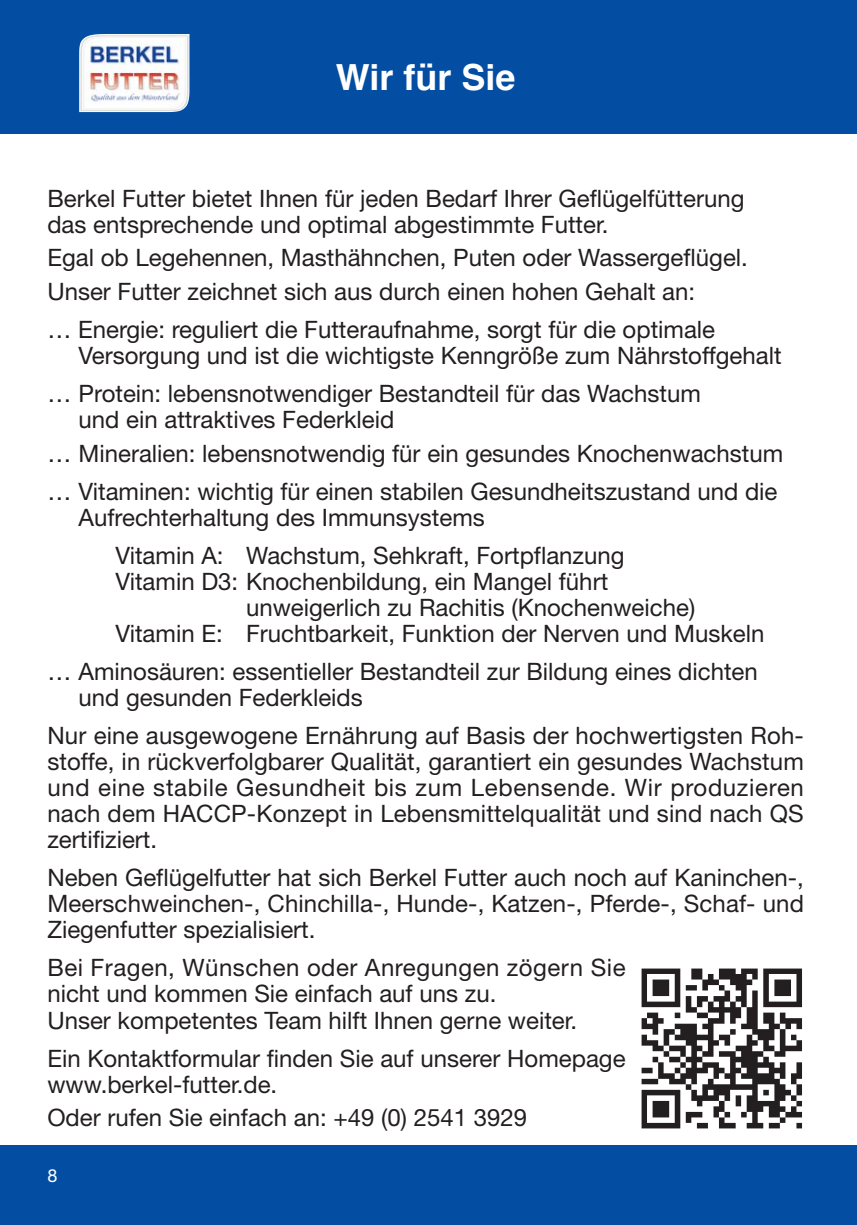
<style>
.page{position:relative;width:857px;height:1225px;background:#fff}
.page>*{position:absolute;margin:0;border:0;box-sizing:border-box;transform-origin:0 0}
.t1{font:700 36px "Helvetica";color:#fff}
.t2{font:24px/26px "Helvetica Neue";color:#231f20}
.t3{font:18px "Helvetica Neue";color:#fff}
</style>
<div class="page">
<div style="left:0;top:1px;width:856px;height:133px;background:#034ea2"></div>
<img style="left:188px;top:34px;width:1px;height:66px">
<img style="left:641px;top:968px;width:161px;height:161px">
<div style="left:0;top:1145px;width:856px;height:80px;background:#034ea2"></div>
<h1 class="t1" style="left:335px;top:62px;width:181px">Wir für Sie</h1>
<p class="t2" style="left:47px;top:187px;width:698px">Berkel Futter bietet Ihnen für jeden Bedarf Ihrer Geflügelfütterung das entsprechende und optimal abgestimmte Futter.</p>
<p class="t2" style="left:47px;top:243px;width:701px;line-height:33.8px">Egal ob Legehennen, Masthähnchen, Puten oder Wassergeflügel.<br>Unser Futter zeichnet sich aus durch einen hohen Gehalt an:</p>
<p class="t2" style="left:78px;top:319px;width:704px;text-indent:-31px">… Energie: reguliert die Futteraufnahme, sorgt für die optimale<br>Versorgung und ist die wichtigste Kenngröße zum Nährstoffgehalt</p>
<p class="t2" style="left:78px;top:383px;width:623px;text-indent:-31px">… Protein: lebensnotwendiger Bestandteil für das Wachstum und ein attraktives Federkleid</p>
<p class="t2" style="left:47px;top:437px;width:737px;line-height:38px">… Mineralien: lebensnotwendig für ein gesundes Knochenwachstum … Vitaminen: wichtig für einen stabilen Gesundheitszustand und die</p>
<p class="t2" style="left:115px;top:501px;width:510px;line-height:38px;text-indent:-37px">Aufrechterhaltung des Immunsystems<br>Vitamin A: Wachstum, Sehkraft, Fortpflanzung</p>
<p class="t2" style="left:115px;top:571px;width:494px">Vitamin D3: Knochenbildung, ein Mangel führt</p>
<p class="t2" style="left:246px;top:597px;width:450px">unweigerlich zu Rachitis (Knochenweiche)</p>
<p class="t2" style="left:115px;top:623px;width:650px">Vitamin E: Fruchtbarkeit, Funktion der Nerven und Muskeln</p>
<p class="t2" style="left:78px;top:661px;width:680px;text-indent:-31px">… Aminosäuren: essentieller Bestandteil zur Bildung eines dichten und gesunden Federkleids</p>
<p class="t2" style="left:47px;top:725px;width:757px;text-align:justify">Nur eine ausgewogene Ernährung auf Basis der hochwertigsten Roh&shy;stoffe, in rückverfolgbarer Qualität, garantiert ein gesundes Wachstum und eine stabile Gesundheit bis zum Lebensende. Wir produzieren nach dem HACCP-Konzept in Lebensmittelqualität und sind nach QS zertifiziert.</p>
<p class="t2" style="left:47px;top:867px;width:757px;text-align:justify">Neben Geflügelfutter hat sich Berkel Futter auch noch auf Kaninchen-, Meerschweinchen-, Chinchilla-, Hunde-, Katzen-, Pferde-, Schaf- und Ziegenfutter spezialisiert.</p>
<p class="t2" style="left:47px;top:957px;width:579px">Bei Fragen, Wünschen oder Anregungen zögern Sie nicht und kommen Sie einfach auf uns zu.<br>Unser kompetentes Team hilft Ihnen gerne weiter.</p>
<p class="t2" style="left:47px;top:1047px;width:579px">Ein Kontaktformular finden Sie auf unserer Homepage www.berkel-futter.de.</p>
<p class="t2" style="left:47px;top:1107px;width:481px">Oder rufen Sie einfach an: +49 (0) 2541 3929</p>
<p class="t3" style="left:47px;top:1169px;width:12px">8</p>
</div>
